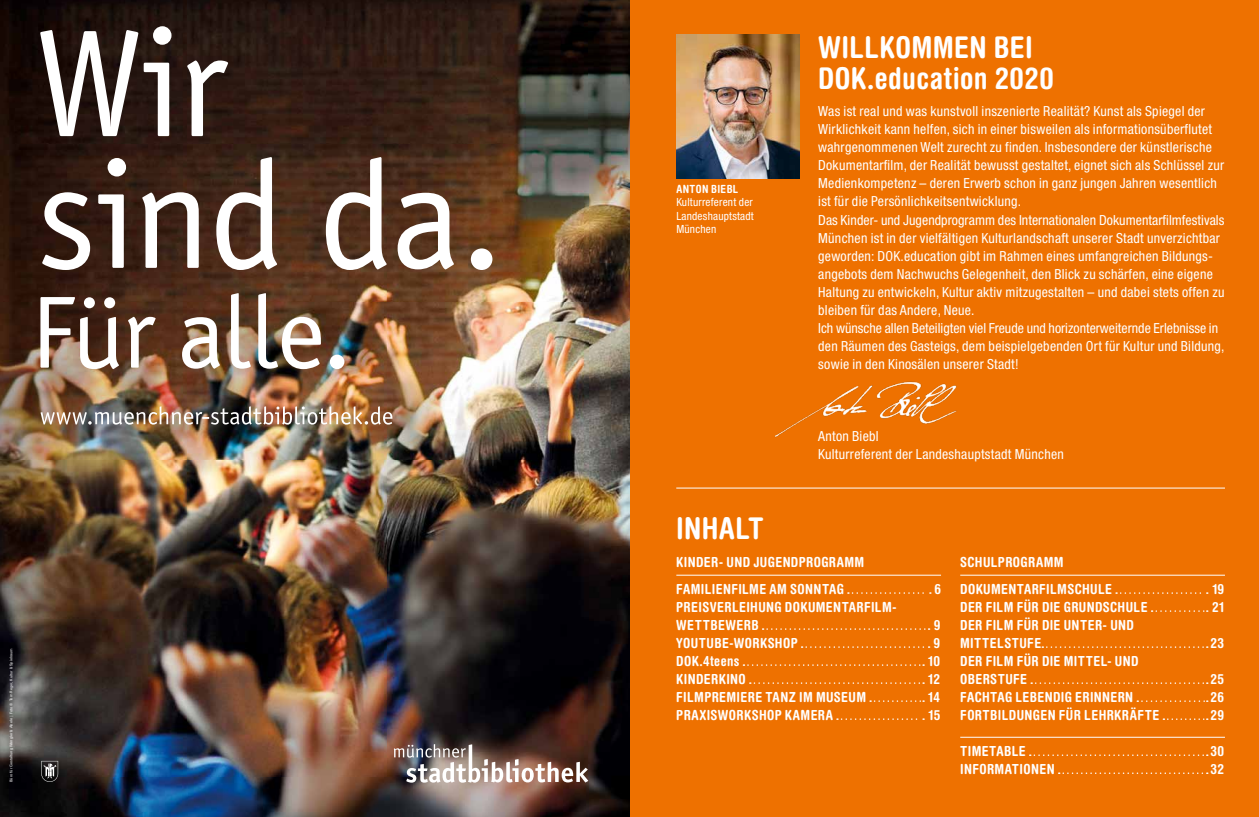
<style>
.page{position:relative;width:1259px;height:817px;background:#fff}
.page>*{position:absolute;margin:0;border:0;box-sizing:border-box;transform-origin:0 0}
.t1{font:152.85px/131.7px "Officina Sans ITC Pro";letter-spacing:-.02em;color:#fff}
.t2{font:102.9px "Officina Sans ITC Pro";letter-spacing:-.02em;color:#fff}
.t3{font:700 condensed 30px/31.5px "Helvetica Rounded LT";letter-spacing:.015em;color:#fff}
.t4{font:condensed 13.8px/18px "Helvetica Neue LT Std";letter-spacing:.02em;color:#fff}
.t5{font:700 condensed 13.8px/18px "Helvetica Rounded LT Std";letter-spacing:.025em;color:#fff}
.t6{font:condensed 11.25px/13.5px "Helvetica Neue LT Std";letter-spacing:.02em;color:#fff;text-align:justify}
.t7{font:700 condensed 11.25px "Helvetica Rounded LT Std";letter-spacing:.035em;color:#fff}
.t8{font:3.75px "Zurich BT";color:#fff}
</style>
<div class="page">
<div style="left:629px;top:0;width:630px;height:816px;background:#ee7100"></div>
<img style="left:676px;top:34px;width:123px;height:144px">
<img style="left:775px;top:381px;width:182px;height:56px">
<svg style="left:848px;top:592px;width:83px;height:1px"></svg>
<svg style="left:762px;top:628px;width:167px;height:1px"></svg>
<svg style="left:801px;top:646px;width:128px;height:1px"></svg>
<svg style="left:743px;top:664px;width:181px;height:1px"></svg>
<svg style="left:750px;top:682px;width:174px;height:1px"></svg>
<svg style="left:870px;top:700px;width:54px;height:1px"></svg>
<svg style="left:837px;top:718px;width:87px;height:1px"></svg>
<svg style="left:1116px;top:592px;width:91px;height:1px"></svg>
<svg style="left:1151px;top:610px;width:56px;height:1px"></svg>
<svg style="left:1042px;top:646px;width:165px;height:1px"></svg>
<svg style="left:1031px;top:682px;width:176px;height:1px"></svg>
<svg style="left:1137px;top:700px;width:70px;height:1px"></svg>
<svg style="left:1163px;top:718px;width:44px;height:1px"></svg>
<svg style="left:1029px;top:754px;width:178px;height:1px"></svg>
<svg style="left:1058px;top:772px;width:149px;height:1px"></svg>
<hr style="left:676px;top:487px;width:549px;height:1px;background:#fff">
<hr style="left:676px;top:574px;width:265px;height:1px;background:#fff">
<hr style="left:960px;top:574px;width:265px;height:1px;background:#fff">
<hr style="left:960px;top:736px;width:265px;height:1px;background:#fff">
<img style="left:0;top:0;width:629px;height:816px">
<img style="left:41px;top:406px;width:351px;height:18px">
<svg style="left:41px;top:760px;width:17px;height:21px"></svg>
<img style="left:394px;top:744px;width:194px;height:38px">
<h1 class="t1" style="left:37px;top:18px;width:469px">Wir sind da.</h1>
<h2 class="t2" style="left:31px;top:272px;width:323px">Für alle.</h2>
<p class="t8" style="left:9px;top:781px;width:135px;rotate:-90deg">Büro für Gestaltung Wangler &amp; Abele | Foto © Tom Reger, Kultur &amp; Spielraum</p>
<p class="t7" style="left:676px;top:182px;width:63px">ANTON BIEBL</p>
<p class="t6" style="left:676px;top:195px;width:79px">Kulturreferent der Landeshauptstadt München</p>
<h3 class="t3" style="left:818px;top:31px;width:237px">WILLKOMMEN BEI<br>DOK.education 2020</h3>
<p class="t4" style="left:818px;top:102px;width:408px">Was ist real und was kunstvoll inszenierte Realität? Kunst als Spiegel der Wirklichkeit kann helfen, sich in einer bisweilen als informationsüberflutet wahrgenommenen Welt zurecht zu finden. Insbesondere der künstlerische Dokumentarfilm, der Realität bewusst gestaltet, eignet sich als Schlüssel zur Medienkompetenz – deren Erwerb schon in ganz jungen Jahren wesentlich ist für die Persönlichkeitsentwicklung.<br>Das Kinder- und Jugendprogramm des Internationalen Dokumentarfilmfestivals München ist in der vielfältigen Kulturlandschaft unserer Stadt unverzichtbar geworden: DOK.education gibt im Rahmen eines umfangreichen Bildungs&shy;angebots dem Nachwuchs Gelegenheit, den Blick zu schärfen, eine eigene Haltung zu entwickeln, Kultur aktiv mitzugestalten – und dabei stets offen zu bleiben für das Andere, Neue.<br>Ich wünsche allen Beteiligten viel Freude und horizonterweiternde Erlebnisse in den Räumen des Gasteigs, dem beispielgebenden Ort für Kultur und Bildung, sowie in den Kinosälen unserer Stadt!</p>
<p class="t4" style="left:818px;top:426px;width:247px">Anton Biebl<br>Kulturreferent der Landeshauptstadt München</p>
<h3 class="t3" style="left:676px;top:512px;width:89px">INHALT</h3>
<p class="t5" style="left:676px;top:548px;width:190px;line-height:27px">KINDER- UND JUGENDPROGRAMM<br>FAMILIENFILME AM SONNTAG</p>
<p class="t5" style="left:676px;top:597px;width:221px">PREISVERLEIHUNG DOKUMENTARFILM-<br>WETTBEWERB</p>
<p class="t5" style="left:934px;top:579px;width:8px">6</p>
<p class="t5" style="left:933px;top:615px;width:8px">9</p>
<p class="t5" style="left:676px;top:633px;width:123px">YOUTUBE-WORKSHOP</p>
<p class="t5" style="left:933px;top:633px;width:8px">9</p>
<p class="t5" style="left:676px;top:651px;width:65px">DOK.4teens</p>
<p class="t5" style="left:928px;top:651px;width:13px">10</p>
<p class="t5" style="left:676px;top:669px;width:71px">KINDERKINO</p>
<p class="t5" style="left:928px;top:669px;width:13px">12</p>
<p class="t5" style="left:676px;top:687px;width:191px">FILMPREMIERE TANZ IM MUSEUM</p>
<p class="t5" style="left:928px;top:687px;width:13px">14</p>
<p class="t5" style="left:676px;top:705px;width:158px">PRAXISWORKSHOP KAMERA</p>
<p class="t5" style="left:929px;top:705px;width:13px">15</p>
<p class="t5" style="left:960px;top:548px;width:153px;line-height:27px">SCHULPROGRAMM<br>DOKUMENTARFILMSCHULE</p>
<p class="t5" style="left:1212px;top:579px;width:13px">19</p>
<p class="t5" style="left:960px;top:597px;width:189px">DER FILM FÜR DIE GRUNDSCHULE</p>
<p class="t5" style="left:1212px;top:597px;width:14px">21</p>
<p class="t5" style="left:960px;top:615px;width:175px">DER FILM FÜR DIE UNTER- UND<br>MITTELSTUFE</p>
<p class="t5" style="left:1210px;top:633px;width:15px">23</p>
<p class="t5" style="left:960px;top:651px;width:180px">DER FILM FÜR DIE MITTEL- UND<br>OBERSTUFE</p>
<p class="t5" style="left:1210px;top:669px;width:15px">25</p>
<p class="t5" style="left:960px;top:687px;width:175px">FACHTAG LEBENDIG ERINNERN</p>
<p class="t5" style="left:1210px;top:687px;width:15px">26</p>
<p class="t5" style="left:960px;top:705px;width:201px">FORTBILDUNGEN FÜR LEHRKRÄFTE</p>
<p class="t5" style="left:1210px;top:705px;width:15px">29</p>
<p class="t5" style="left:960px;top:741px;width:67px">TIMETABLE</p>
<p class="t5" style="left:1210px;top:741px;width:15px">30</p>
<p class="t5" style="left:960px;top:759px;width:96px">INFORMATIONEN</p>
<p class="t5" style="left:1210px;top:759px;width:15px">32</p>
</div>
